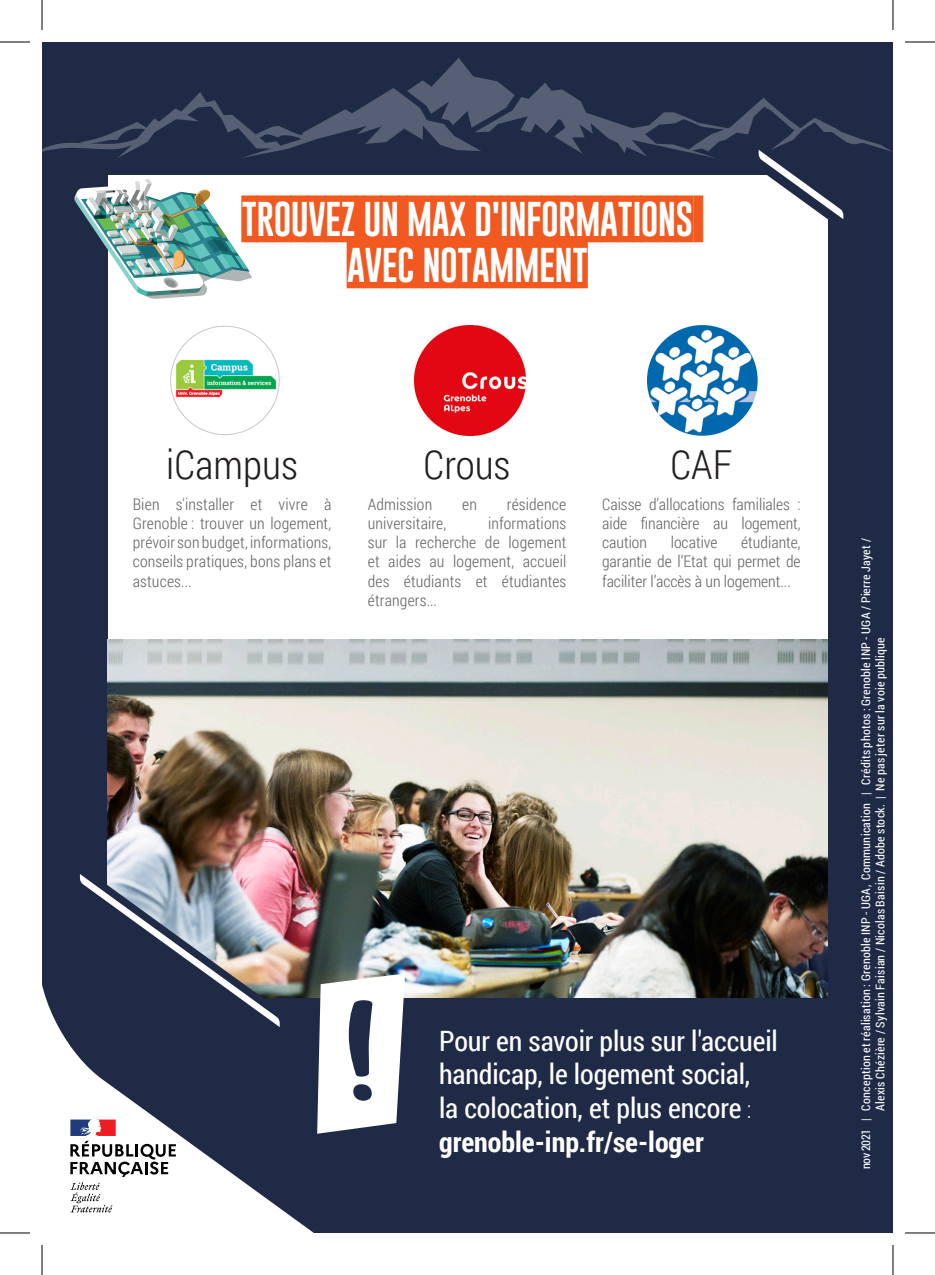
<style>
.page{position:relative;width:935px;height:1275px;background:#fff}
.page>*{position:absolute;margin:0;border:0;box-sizing:border-box;transform-origin:0 0}
.t1{font:46px/46px "Gobold Blocky";letter-spacing:-.03em;color:#f15921;text-align:center}
.t2{font:300 40px "Roboto Condensed";color:#231f20}
.t3{font:28px/33.6px "Roboto Condensed";letter-spacing:-.005em;color:#fff}
.t4{font:300 16px/19.2px "Roboto Condensed";letter-spacing:.005em;color:#636366;text-align:justify}
.t5{font:12px/14.4px "Roboto Condensed";letter-spacing:.02em;color:#fff}
.s1{font-weight:300;font-size:24px}
.s2{font-weight:700}
</style>
<div class="page">
<div style="left:42px;top:42px;width:850px;height:1191px;background:#1f2b46"></div>
<div style="left:108px;top:175px;width:719px;height:822px;background:#fff"></div>
<img style="left:108px;top:640px;width:719px;height:357px">
<svg style="left:80px;top:874px;width:200px;height:78px"></svg>
<svg style="left:42px;top:952px;width:315px;height:281px"></svg>
<img style="left:171px;top:346px;width:107px;height:64px">
<img style="left:414px;top:325px;width:111px;height:111px">
<img style="left:647px;top:325px;width:110px;height:111px;border-radius:55px">
<svg style="left:317px;top:973px;width:88px;height:160px"></svg>
<svg style="left:42px;top:58px;width:850px;height:241px"></svg>
<svg style="left:70px;top:1119px;width:106px;height:93px;background:#d1cccf"></svg>
<hr style="left:0;top:42px;width:30px;height:1px;background:#000">
<hr style="left:904px;top:42px;width:30px;height:1px;background:#000">
<hr style="left:0;top:1232px;width:30px;height:1px;background:#000">
<hr style="left:904px;top:1232px;width:30px;height:1px;background:#000">
<hr style="left:42px;top:0;width:1px;height:30px;background:#000">
<hr style="left:42px;top:1245px;width:1px;height:30px;background:#000">
<hr style="left:892px;top:0;width:1px;height:30px;background:#000">
<hr style="left:892px;top:1245px;width:1px;height:30px;background:#000">
<p class="t1" style="left:241px;top:195px;width:453px">TROUVEZ UN MAX D'INFORMATIONS<br>AVEC NOTAMMENT</p>
<p class="t2" style="left:166px;top:437px;width:133px">iCampus</p>
<p class="t4" style="left:133px;top:494px;width:200px">Bien s'installer et vivre à Grenoble : trouver un logement, prévoir son budget, informations, conseils pratiques, bons plans et astuces...</p>
<p class="t2" style="left:423px;top:437px;width:88px">Crous</p>
<p class="t4" style="left:368px;top:494px;width:66px">Admission</p>
<p class="t4" style="left:462px;top:494px;width:16px">en</p>
<p class="t4" style="left:507px;top:494px;width:61px">résidence</p>
<p class="t4" style="left:368px;top:513px;width:80px">universitaire,</p>
<p class="t2" style="left:670px;top:437px;width:63px">CAF</p>
<p class="t4" style="left:602px;top:494px;width:200px">Caisse d’allocations familiales : aide financière au logement, caution</p>
<p class="t4" style="left:368px;top:513px;width:200px;text-indent:120px">informations sur la recherche de logement et aides au logement, accueil des étudiants et étudiantes étrangers...</p>
<p class="t4" style="left:602px;top:532px;width:200px;text-indent:139px">étudiante, garantie de l’Etat qui permet de faciliter l’accès à un logement...</p>
<p class="t5" style="left:858px;top:1110px;width:574px;text-indent:-58px;rotate:-90deg">nov 2021 | Conception et réalisation : Grenoble INP - UGA, Communication | Crédits photos : Grenoble INP - UGA / Pierre Jayet /<br>Alexis Chézière / Sylvain Faisian / Nicolas Baisin / Adobe stock. | Ne pas jeter sur la voie publique</p>
<p class="t4" style="left:670px;top:532px;width:48px">locative</p>
<p class="t3" style="left:439px;top:1023px;width:340px">Pour en savoir plus sur l'accueil handicap, le logement social,<br>la colocation, et plus encore <span class="s1">: </span><span class="s2">grenoble-inp.fr/se-loger</span></p>
</div>
